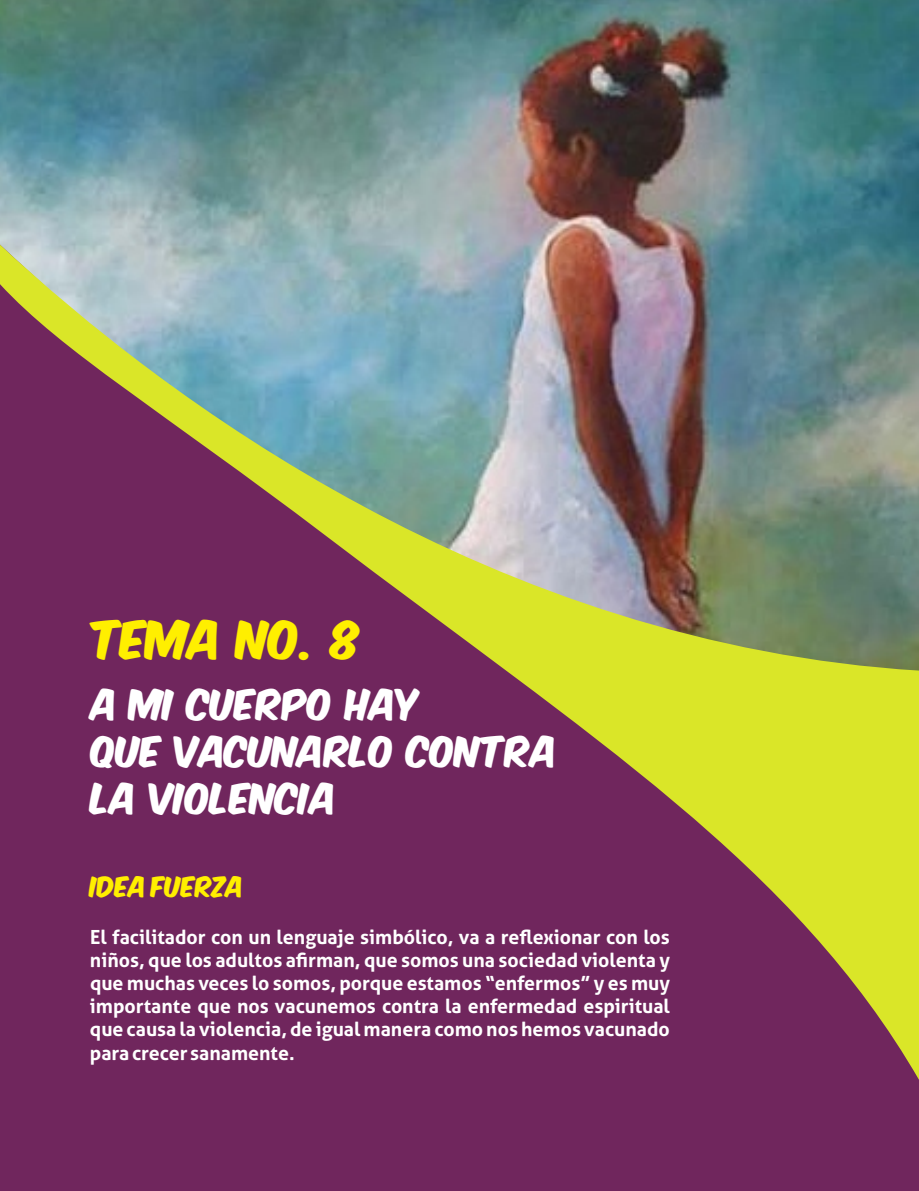
<style>
.page{position:relative;width:919px;height:1191px;background:#fff}
.page>*{position:absolute;margin:0;border:0;box-sizing:border-box;transform-origin:0 0}
.t1{font:45px "Komika Axis";color:#ffef00}
.t2{font:36px/47.1px "Komika Axis";color:#fff}
.t3{font:24px "Komika Axis";color:#ffef00}
.t4{font:700 19.5px/23.1px "Aller";color:#fff;text-align:justify}
</style>
<div class="page">
<img style="left:0;top:0;width:918px;height:245px">
<div style="left:0;top:1079px;width:918px;height:112px;background:#70265d"></div>
<img style="left:0;top:245px;width:918px;height:834px">
<h1 class="t1" style="left:91px;top:617px;width:271px">TEMA No. 8</h1>
<h2 class="t2" style="left:91px;top:684px;width:467px">A MI CUERPO HAY<br>QUE VACUNARLO CONTRA<br>LA VIOLENCIA</h2>
<p class="t3" style="left:90px;top:874px;width:155px">IDEA FUERZA</p>
<p class="t4" style="left:90px;top:925px;width:581px">El facilitador con un lenguaje simbólico, va a reflexionar con los niños, que los adultos afirman, que somos una sociedad violenta y que muchas veces lo somos, porque estamos “enfermos” y es muy importante que nos vacunemos contra la enfermedad espiritual que causa la violencia, de igual manera como nos hemos vacunado para crecer sanamente.</p>
</div>
